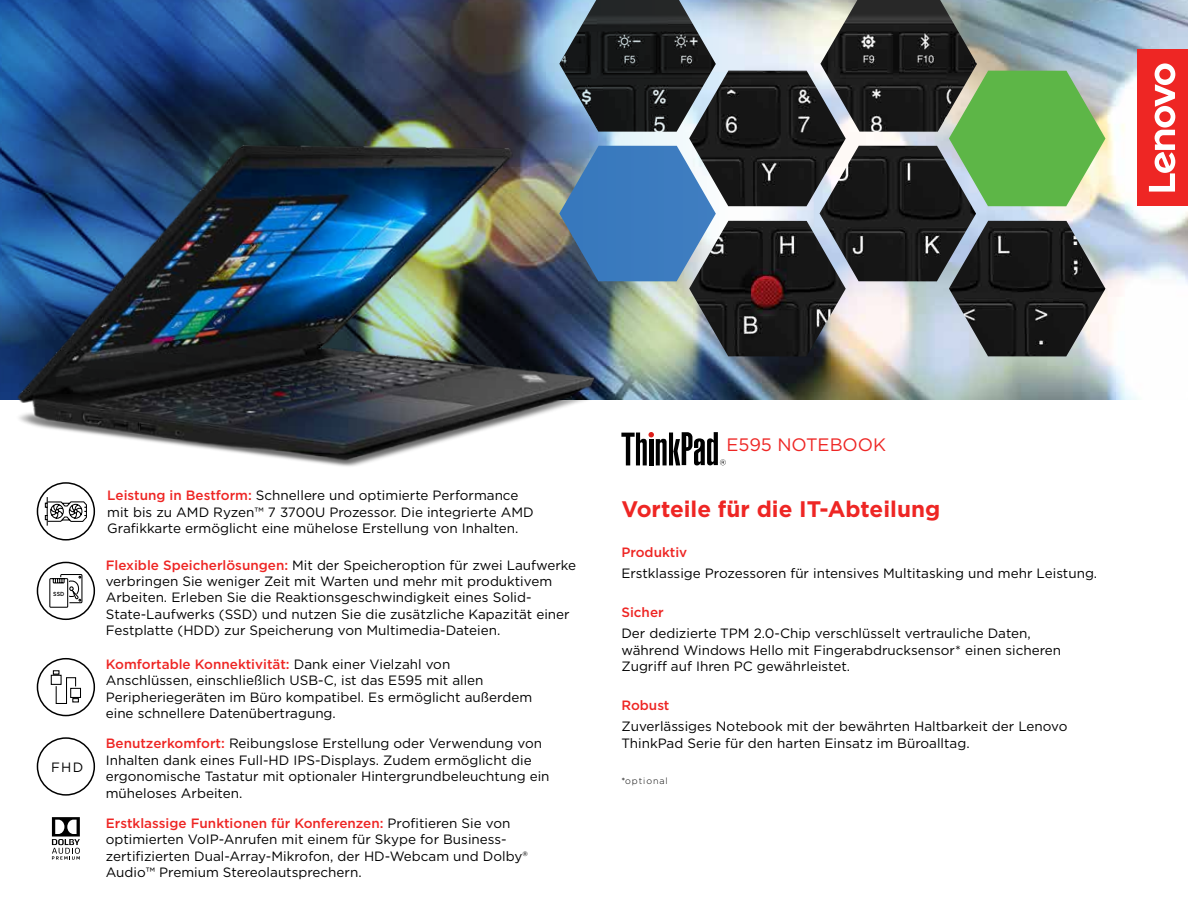
<style>
.page{position:relative;width:1188px;height:918px;background:#fff}
.page>*{position:absolute;margin:0;border:0;box-sizing:border-box;transform-origin:0 0}
.t1{font:700 22.5px "Gotham";color:#ee2624}
.t2{font:18px "Gotham";color:#ee2624}
.t3{font:13.5px/16.5px "Gotham";color:#000}
.t4{font:500 13.5px "Gotham";color:#ee2624}
.t5{font:300 9px "Gotham";letter-spacing:.1em;color:#000}
.t6{font:500 5.85px "Gotham";color:#000101;scale:.92 1}
.s1{font-weight:500;color:#ee2624}
.s2{font-weight:400}
</style>
<div class="page">
<img style="left:788px;top:0;width:400px;height:400px">
<img style="left:788px;top:0;width:317px;height:356px">
<svg style="left:949px;top:71px;width:156px;height:135px;background:#73b661"></svg>
<img style="left:0;top:0;width:788px;height:400px">
<div style="left:37px;top:482px;width:58px;height:59px;border:2px solid #000;border-radius:50%"></div>
<div style="left:1137px;top:50px;width:51px;height:156px;background:#ee2624"></div>
<svg style="left:1149px;top:63px;width:26px;height:129px"></svg>
<img style="left:3px;top:117px;width:611px;height:371px">
<div style="left:37px;top:658px;width:58px;height:58px;border:2px solid #000;border-radius:50%"></div>
<svg style="left:50px;top:670px;width:31px;height:34px"></svg>
<div style="left:37px;top:562px;width:58px;height:58px;border:2px solid #000;border-radius:50%"></div>
<svg style="left:49px;top:574px;width:34px;height:34px"></svg>
<svg style="left:44px;top:497px;width:43px;height:29px"></svg>
<div style="left:37px;top:737px;width:58px;height:59px;border:2px solid #000;border-radius:50%"></div>
<svg style="left:621px;top:432px;width:105px;height:33px"></svg>
<svg style="left:52px;top:817px;width:28px;height:43px"></svg>
<p class="t6" style="left:53px;top:590px;width:14px">SSD</p>
<p class="t3" style="left:51px;top:759px;width:34px">FHD</p>
<p class="t3" style="left:107px;top:487px;width:428px"><span class="s1">Leistung in Bestform:</span> Schnellere und optimierte Performance mit bis zu AMD Ryzen™ 7 3700U Prozessor. Die integrierte AMD<br>Grafikkarte ermöglicht eine mühelose Erstellung von Inhalten.</p>
<p class="t3" style="left:106px;top:556px;width:472px"><span class="s1">Flexible Speicherlösungen:</span> Mit der Speicheroption für zwei Laufwerke verbringen Sie weniger Zeit mit Warten und mehr mit produktivem Arbeiten. Erleben Sie die Reaktionsgeschwindigkeit eines Solid-State-Laufwerks (SSD) und nutzen Sie die zusätzliche Kapazität einer Festplatte (HDD) zur Speicherung von Multimedia-Dateien.</p>
<p class="t3" style="left:106px;top:655px;width:428px"><span class="s1">Komfortable Konnektivität:</span> Dank einer Vielzahl von Anschlüssen, einschließlich USB-C, ist das E595 mit allen Peripheriegeräten im Büro kompatibel. Es ermöglicht außerdem eine schnellere Datenübertragung.</p>
<p class="t3" style="left:106px;top:735px;width:445px"><span class="s1">Benutzerkomfort:</span> Reibungslose Erstellung oder Verwendung von Inhalten dank eines Full-HD IPS-Displays. Zudem ermöglicht die ergonomische Tastatur mit optionaler Hintergrundbeleuchtung ein müheloses Arbeiten.</p>
<p class="t3" style="left:106px;top:815px;width:424px"><span class="s1">Erstklassige Funktionen für Konferenzen:</span> Profitieren Sie von optimierten VoIP-Anrufen mit einem für Skype for Business&shy;zertifizierten Dual-Array-Mikrofon, der HD-Webcam und Dolby® Audio™ Premium Stereolautsprechern.</p>
<h2 class="t2" style="left:726px;top:433px;width:161px">E595 NOTEBOOK</h2>
<h1 class="t1" style="left:621px;top:494px;width:320px">Vorteile für die IT-Abteilung</h1>
<p class="t4" style="left:621px;top:543px;width:67px">Produktiv</p>
<p class="t3" style="left:621px;top:564px;width:477px">Erstklassige Prozessoren für intensives Multitasking und mehr Leistung.</p>
<p class="t4" style="left:621px;top:604px;width:44px">Sicher</p>
<p class="t3" style="left:621px;top:625px;width:441px">Der dedizierte TPM 2.0-Chip verschlüsselt vertrauliche Daten, während Windows Hello mit Fingerabdrucksensor* einen sicheren<br>Zugriff auf Ihren PC gewährleistet.</p>
<p class="t4" style="left:621px;top:696px;width:50px">Robust</p>
<p class="t3" style="left:621px;top:718px;width:448px">Zuverlässiges Notebook mit der bewährten Haltbarkeit der Lenovo<br>ThinkPad Serie für den harten Einsatz im Büroalltag.</p>
<p class="t5" style="left:621px;top:775px;width:48px"><span class="s2">*</span>optional</p>
</div>
